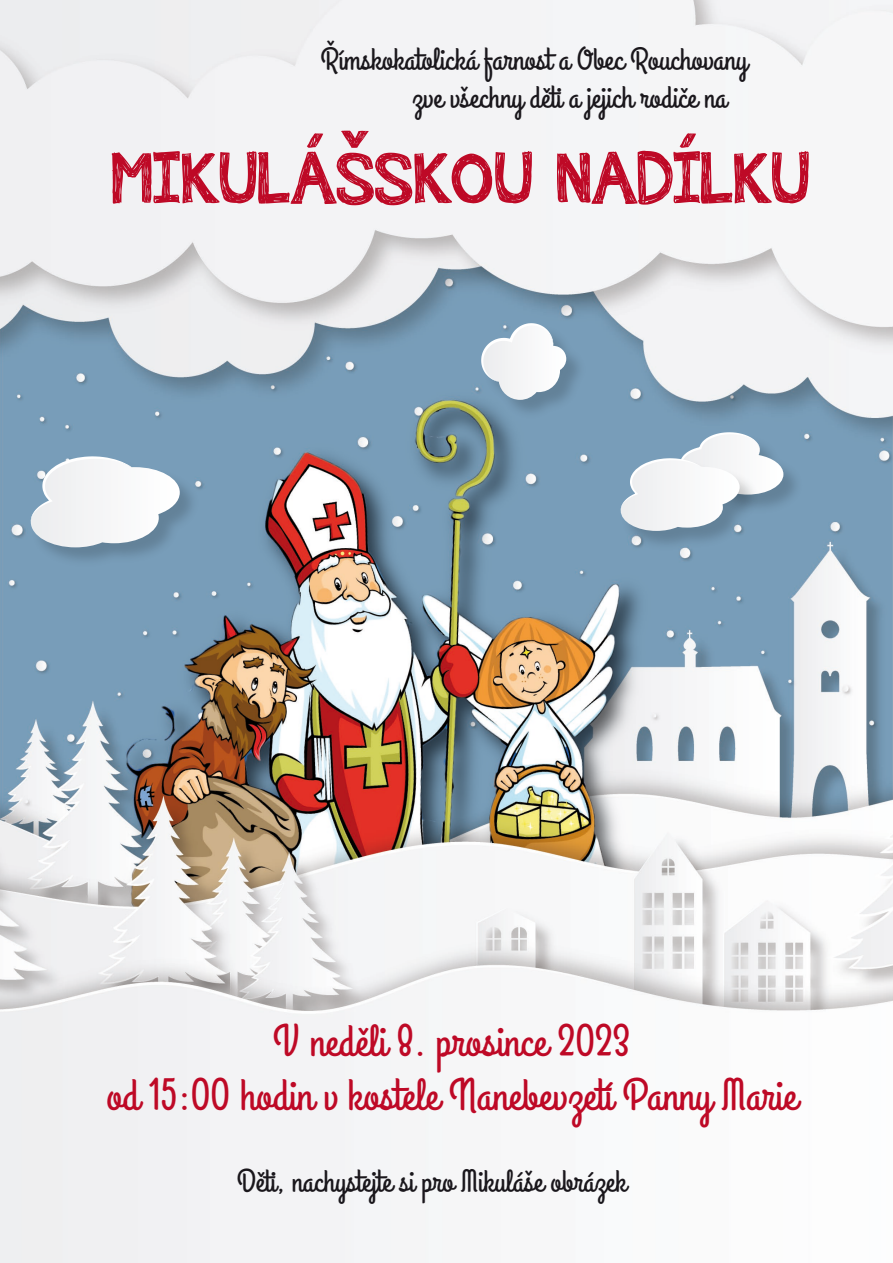
<style>
.page{position:relative;width:893px;height:1263px;background:#fff}
.page>*{position:absolute;margin:0;border:0;box-sizing:border-box;transform-origin:0 0}
.t1{font:72px "appleberry";color:#be0926}
.t2{font:45px/54px "Grand Hotel";color:#be0926;text-align:center}
.t3{font:31.5px/37.8px "Grand Hotel";color:#1a171c}
</style>
<div class="page">
<img style="left:0;top:0;width:893px;height:1263px">
<img style="left:28px;top:455px;width:176px;height:117px">
<svg style="left:31px;top:456px;width:149px;height:91px"></svg>
<img style="left:479px;top:321px;width:111px;height:103px">
<svg style="left:481px;top:323px;width:85px;height:77px"></svg>
<img style="left:678px;top:430px;width:130px;height:89px">
<img style="left:618px;top:456px;width:146px;height:99px">
<svg style="left:621px;top:432px;width:162px;height:99px"></svg>
<p class="t3" style="left:412px;top:42px;width:337px;text-indent:-91px">Římskokatolická farnost a Obec Rouchovany zve všechny děti a jejich rodiče na</p>
<h1 class="t1" style="left:112px;top:127px;width:700px">MIKULÁŠSKOU NADÍLKU</h1>
<h2 class="t2" style="left:106px;top:1016px;width:692px">V neděli 8. prosince 2023<br>od 15:00 hodin v kostele Nanebevzetí Panny Marie</h2>
<p class="t3" style="left:237px;top:1163px;width:391px">Děti, nachystejte si pro Mikuláše obrázek</p>
</div>
